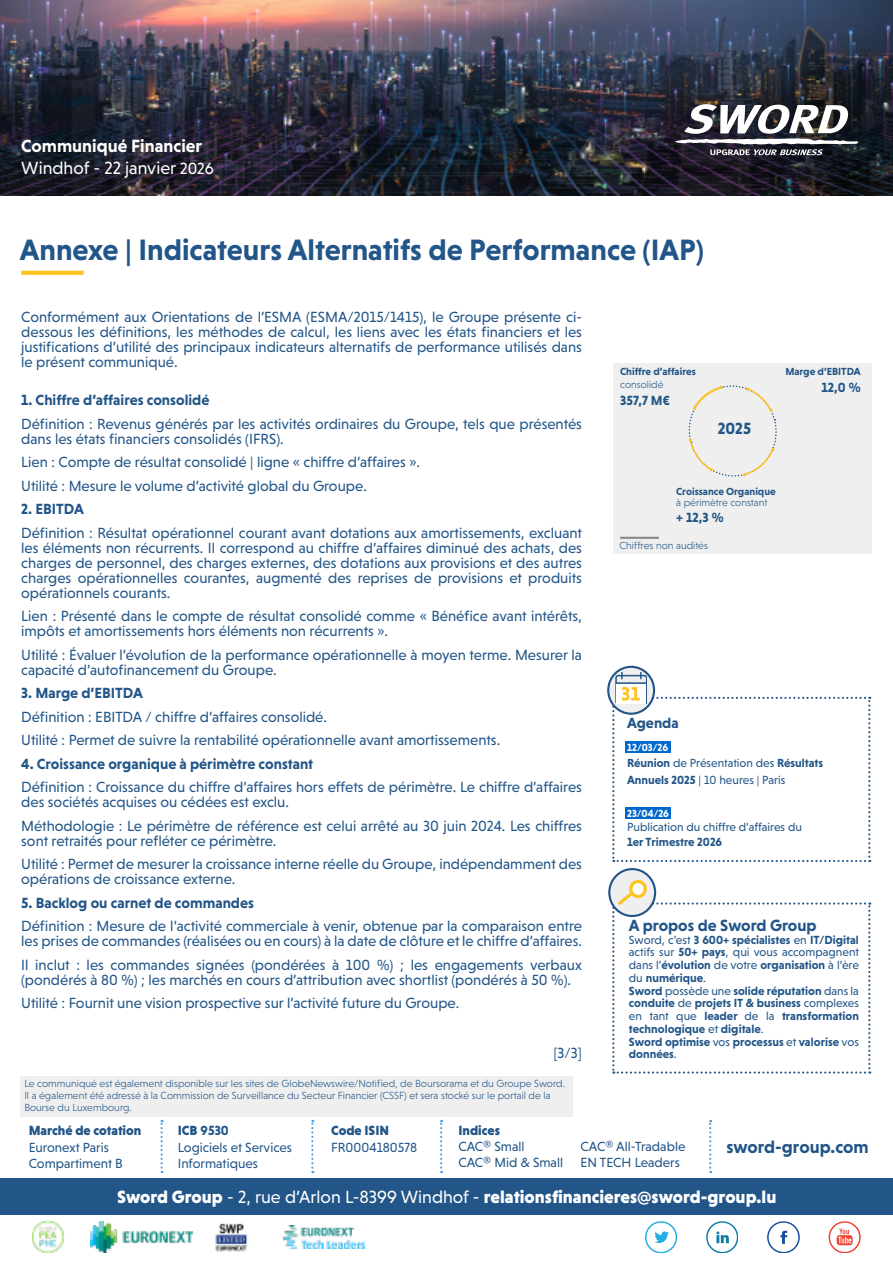
<style>
.page{position:relative;width:893px;height:1263px;background:#fff}
.page>*{position:absolute;margin:0;border:0;box-sizing:border-box;transform-origin:0 0}
.t1{font:700 30px "Niveau Grotesk";color:#258}
.t2{font:900 18px "Niveau Grotesk";color:#fff}
.t3{font:700 18px/21.6px "Niveau Grotesk";color:#fff}
.t4{font:700 18px "Niveau Grotesk";color:#258}
.t5{font:700 16.5px "Niveau Grotesk";color:#258}
.t6{font:15px/15px "Niveau Grotesk";color:#258}
.t7{font:700 15px "Niveau Grotesk";color:#258}
.t8{font:13.5px/16.2px "Niveau Grotesk";color:#258}
.t9{font:900 13.5px "Niveau Grotesk";color:#258}
.t10{font:700 13.5px "Niveau Grotesk";color:#258}
.t11{font:700 12px/12.8px "Niveau Grotesk";color:#258}
.t12{font:12px/16.5px "Niveau Grotesk";color:#258}
.t13{font:300 10.5px/12px "Niveau Grotesk";color:#258}
.t14{font:700 10.5px "Niveau Grotesk";color:#258}
.t15{font:700 10.5px "Niveau Grotesk";color:#fff}
.s1{font-weight:400}
.s2{font-weight:400;font-size:16.5px}
.s3{font-weight:700}
.s4{font-weight:900}
</style>
<div class="page">
<div style="left:0;top:1178px;width:893px;height:37px;background:#258"></div>
<svg style="left:829px;top:1221px;width:31px;height:32px"></svg>
<svg style="left:767px;top:1221px;width:32px;height:32px"></svg>
<svg style="left:706px;top:1221px;width:32px;height:32px"></svg>
<svg style="left:645px;top:1221px;width:32px;height:32px"></svg>
<svg style="left:161px;top:1120px;width:2px;height:53px"></svg>
<svg style="left:440px;top:1120px;width:2px;height:53px"></svg>
<svg style="left:311px;top:1120px;width:2px;height:53px"></svg>
<svg style="left:709px;top:1120px;width:2px;height:53px"></svg>
<img style="left:90px;top:1221px;width:102px;height:32px">
<img style="left:215px;top:1223px;width:33px;height:29px">
<img style="left:283px;top:1225px;width:81px;height:24px">
<div style="left:20px;top:1076px;width:552px;height:40px;background:#eeefee"></div>
<img style="left:33px;top:1221px;width:31px;height:32px">
<img style="left:0;top:0;width:893px;height:196px">
<svg style="left:675px;top:104px;width:183px;height:51px"></svg>
<div style="left:614px;top:363px;width:258px;height:191px;background:#eeefee"></div>
<svg style="left:21px;top:271px;width:63px;height:4px"></svg>
<svg style="left:688px;top:385px;width:89px;height:92px"></svg>
<hr style="left:620px;top:537px;width:39px;height:2px;background:#888">
<svg style="left:608px;top:667px;width:46px;height:47px"></svg>
<div style="left:607px;top:666px;width:48px;height:49px;border:2px solid #258;border-radius:50%"></div>
<svg style="left:609px;top:869px;width:46px;height:47px"></svg>
<div style="left:608px;top:868px;width:48px;height:49px;border:2px solid #258;border-radius:50%"></div>
<div style="left:631px;top:881px;width:14px;height:15px;background:#fff;border-radius:50%"></div>
<div style="left:629px;top:880px;width:18px;height:18px;border:3px solid #ffc423;border-radius:50%"></div>
<svg style="left:612px;top:889px;width:258px;height:184px"></svg>
<svg style="left:612px;top:672px;width:258px;height:190px"></svg>
<p class="t3" style="left:21px;top:135px;width:194px">Communiqué Financier<br><span class="s1">Windhof - 22 janvier</span> <span class="s2">2026</span></p>
<h1 class="t1" style="left:20px;top:233px;width:686px">Annexe | Indicateurs Alternatifs de Performance (IAP)</h1>
<p class="t6" style="left:21px;top:309px;width:562px;text-align:justify">Conformément aux Orientations de l’ESMA (ESMA/2015/1415), le Groupe présente ci&shy;dessous les définitions, les méthodes de calcul, les liens avec les états financiers et les justifications d’utilité des principaux indicateurs alternatifs de performance utilisés dans le présent communiqué.</p>
<p class="t7" style="left:21px;top:392px;width:190px">1. Chiffre d’affaires consolidé</p>
<p class="t6" style="left:21px;top:416px;width:562px">Définition : Revenus générés par les activités ordinaires du Groupe, tels que présentés dans les états financiers consolidés (IFRS).</p>
<p class="t6" style="left:21px;top:450px;width:400px;line-height:23.5px">Lien : Compte de résultat consolidé | ligne « chiffre d’affaires ».<br>Utilité : Mesure le volume d’activité global du Groupe.</p>
<p class="t7" style="left:21px;top:501px;width:64px">2. EBITDA</p>
<p class="t6" style="left:21px;top:525px;width:562px;text-align:justify">Définition : Résultat opérationnel courant avant dotations aux amortissements, excluant les éléments non récurrents. Il correspond au chiffre d’affaires diminué des achats, des charges de personnel, des charges externes, des dotations aux provisions et des autres charges opérationnelles courantes, augmenté des reprises de provisions et produits opérationnels courants.</p>
<p class="t6" style="left:21px;top:609px;width:562px">Lien : Présenté dans le compte de résultat consolidé comme « Bénéfice avant intérêts, impôts et amortissements hors éléments non récurrents ».</p>
<p class="t6" style="left:21px;top:647px;width:562px">Utilité : Évaluer l’évolution de la performance opérationnelle à moyen terme. Mesurer la capacité d’autofinancement du Groupe.</p>
<p class="t7" style="left:21px;top:685px;width:123px">3. Marge d’EBITDA</p>
<p class="t6" style="left:21px;top:705px;width:480px;line-height:23.5px">Définition : EBITDA / chiffre d’affaires consolidé.<br>Utilité : Permet de suivre la rentabilité opérationnelle avant amortissements.</p>
<p class="t7" style="left:21px;top:755px;width:293px">4. Croissance organique à périmètre constant</p>
<p class="t6" style="left:21px;top:780px;width:562px">Définition : Croissance du chiffre d’affaires hors effets de périmètre. Le chiffre d’affaires des sociétés acquises ou cédées est exclu.</p>
<p class="t6" style="left:21px;top:818px;width:562px">Méthodologie : Le périmètre de référence est celui arrêté au 30 juin 2024. Les chiffres sont retraités pour refléter ce périmètre.</p>
<p class="t6" style="left:21px;top:857px;width:562px">Utilité : Permet de mesurer la croissance interne réelle du Groupe, indépendamment des opérations de croissance externe.</p>
<p class="t7" style="left:21px;top:894px;width:234px">5. Backlog ou carnet de commandes</p>
<p class="t6" style="left:21px;top:919px;width:562px">Définition : Mesure de l’activité commerciale à venir, obtenue par la comparaison entre les prises de commandes (réalisées ou en cours) à la date de clôture et le chiffre d’affaires.</p>
<p class="t6" style="left:21px;top:957px;width:562px">Il inclut : les commandes signées (pondérées à 100 %) ; les engagements verbaux (pondérés à 80 %) ; les marchés en cours d’attribution avec shortlist (pondérés à 50 %).</p>
<p class="t6" style="left:21px;top:996px;width:440px">Utilité : Fournit une vision prospective sur l’activité future du Groupe.</p>
<p class="t6" style="left:553px;top:1046px;width:30px">[3/3]</p>
<p class="t13" style="left:24px;top:1077px;width:542px">Le communiqué est également disponible sur les sites de GlobeNewswire/Notified, de Boursorama et du Groupe Sword.<br>Il a également été adressé à la Commission de Surveillance du Secteur Financier (CSSF) et sera stocké sur le portail de la<br>Bourse du Luxembourg.</p>
<p class="t14" style="left:620px;top:366px;width:77px">Chiffre d’affaires</p>
<p class="t13" style="left:620px;top:378px;width:45px">consolidé</p>
<p class="t10" style="left:620px;top:392px;width:51px">357,7 M€</p>
<p class="t5" style="left:718px;top:419px;width:35px">2025</p>
<p class="t14" style="left:785px;top:366px;width:77px">Marge d’EBITDA</p>
<p class="t10" style="left:821px;top:380px;width:41px">12,0 %</p>
<p class="t14" style="left:676px;top:486px;width:101px">Croissance Organique</p>
<p class="t13" style="left:676px;top:496px;width:93px">à périmètre constant</p>
<p class="t10" style="left:676px;top:510px;width:49px">+ 12,3 %</p>
<p class="t13" style="left:620px;top:540px;width:90px">Chiffres non audités</p>
<p class="t7" style="left:627px;top:714px;width:53px">Agenda</p>
<p class="t15" style="left:627px;top:741px;width:43px">12/03/26</p>
<p class="t12" style="left:627px;top:755px;width:198px"><span class="s3">Réunion</span> de Présentation des <span class="s3">Résultats<br>Annuels 2025</span> | 10 heures | Paris</p>
<p class="t15" style="left:627px;top:807px;width:44px">23/04/26</p>
<p class="t12" style="left:627px;top:819px;width:176px">Publication du chiffre d’affaires du</p>
<p class="t11" style="left:627px;top:835px;width:97px">1er Trimestre 2026</p>
<p class="t5" style="left:629px;top:916px;width:189px">A propos de Sword Group</p>
<p class="t11" style="left:629px;top:933px;width:232px"><span class="s1">Sword, c’est</span> 3 600+ spécialistes <span class="s1">en</span> IT/Digital <span class="s1">actifs sur</span> 50+ pays<span class="s1">, qui vous accompagnent dans l’</span>évolution <span class="s1">de votre</span> organisation <span class="s1">à l’ère du</span> numérique<span class="s1">.<br></span>Sword <span class="s1">possède une</span> solide réputation <span class="s1">dans la </span>conduite <span class="s1">de</span> projets IT &amp; business <span class="s1">complexes en tant que</span> leader <span class="s1">de la</span> transformation technologique <span class="s1">et</span> digitale<span class="s1">.<br></span>Sword optimise <span class="s1">vos</span> processus <span class="s1">et</span> valorise <span class="s1">vos </span>données<span class="s1">.</span></p>
<p class="t9" style="left:29px;top:1123px;width:114px">Marché de cotation</p>
<p class="t8" style="left:29px;top:1139px;width:95px">Euronext Paris<br>Compartiment B</p>
<p class="t8" style="left:178px;top:1122px;width:116px"><span class="s4">ICB</span> <span class="s3">9530<br></span>Logiciels et Services<br>Informatiques</p>
<p class="t9" style="left:458px;top:1122px;width:43px">Indices</p>
<p class="t9" style="left:331px;top:1123px;width:59px">Code ISIN</p>
<p class="t8" style="left:331px;top:1139px;width:88px">FR0004180578</p>
<p class="t8" style="left:458px;top:1138px;width:106px">CAC® Small<br>CAC® Mid &amp; Small</p>
<p class="t8" style="left:580px;top:1138px;width:106px">CAC® All-Tradable<br>EN TECH Leaders</p>
<p class="t4" style="left:726px;top:1137px;width:144px">sword-group.com</p>
<p class="t2" style="left:117px;top:1186px;width:661px">Sword Group <span class="s1">- 2, rue d’Arlon L-8399 Windhof -</span> relationsfinancieres@sword-group.lu</p>
</div>
